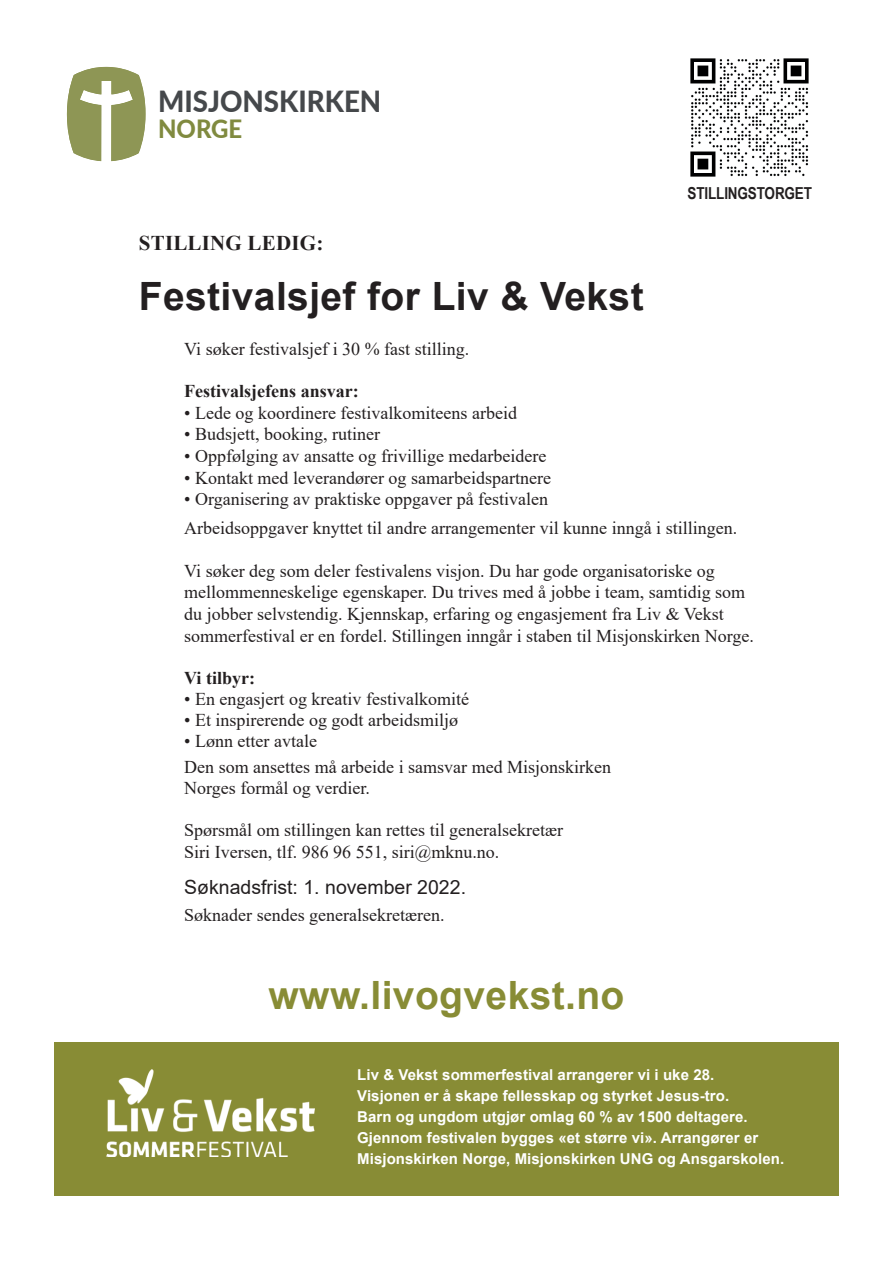
<style>
.page{position:relative;width:893px;height:1263px;background:#fff}
.page>*{position:absolute;margin:0;border:0;box-sizing:border-box;transform-origin:0 0}
.t1{font:700 39px "Arial";letter-spacing:.01em;color:#231f20}
.t2{font:700 39px "Arial";letter-spacing:.01em;color:#888c35}
.t3{font:800 29.1px "Lato";color:#45484b;scale:.95 1}
.t4{font:800 25.2px "Lato";color:#808a3f;scale:.95 1}
.t5{font:700 21px "Times New Roman";letter-spacing:.01em;color:#231f20}
.t6{font:19.5px "Arial";color:#231f20}
.t7{font:18px/21.6px "Times New Roman";color:#231f20}
.t8{font:700 18px "Times New Roman";color:#231f20}
.t9{font:700 16.5px "Arial Narrow";letter-spacing:-.01em;color:#231f20}
.t10{font:700 15px/21px "Arial";letter-spacing:.005em;color:#fff}
</style>
<div class="page">
<svg style="left:67px;top:67px;width:79px;height:95px"></svg>
<div style="left:54px;top:1042px;width:785px;height:154px;background:#888c35"></div>
<img style="left:107px;top:1069px;width:207px;height:88px">
<img style="left:690px;top:58px;width:119px;height:119px">
<h2 class="t3" style="left:158px;top:80px;width:236px">MISJONSKIRKEN</h2>
<h3 class="t4" style="left:158px;top:110px;width:90px">NORGE</h3>
<p class="t5" style="left:139px;top:228px;width:186px">STILLING LEDIG:</p>
<h1 class="t1" style="left:139px;top:269px;width:506px">Festivalsjef for Liv &amp; Vekst</h1>
<p class="t9" style="left:688px;top:181px;width:126px">STILLINGSTORGET</p>
<p class="t7" style="left:184px;top:337px;width:286px">Vi søker festivalsjef i 30 % fast stilling.</p>
<p class="t8" style="left:184px;top:378px;width:176px">Festivalsjefens ansvar:</p>
<p class="t7" style="left:184px;top:401px;width:334px">• Lede og koordinere festivalkomiteens arbeid</p>
<p class="t7" style="left:184px;top:423px;width:197px">• Budsjett, booking, rutiner</p>
<p class="t7" style="left:184px;top:444px;width:364px">• Oppfølging av ansatte og frivillige medarbeidere</p>
<p class="t7" style="left:184px;top:466px;width:368px">• Kontakt med leverandører og samarbeidspartnere</p>
<p class="t7" style="left:184px;top:484px;width:554px;line-height:28.5px">• Organisering av praktiske oppgaver på festivalen<br>Arbeidsoppgaver knyttet til andre arrangementer vil kunne inngå i stillingen.</p>
<p class="t7" style="left:184px;top:559px;width:571px">Vi søker deg som deler festivalens visjon. Du har gode organisatoriske og mellommenneskelige egenskaper. Du trives med å jobbe i team, samtidig som du jobber selvstendig. Kjennskap, erfaring og engasjement fra Liv &amp; Vekst sommerfestival er en fordel. Stillingen inngår i staben til Misjonskirken Norge.</p>
<p class="t8" style="left:184px;top:665px;width:72px">Vi tilbyr:</p>
<p class="t7" style="left:184px;top:688px;width:286px">• En engasjert og kreativ festivalkomité</p>
<p class="t7" style="left:184px;top:709px;width:275px">• Et inspirerende og godt arbeidsmiljø</p>
<p class="t7" style="left:184px;top:728px;width:428px;line-height:25.5px">• Lønn etter avtale<br>Den som ansettes må arbeide i samsvar med Misjonskirken</p>
<p class="t7" style="left:184px;top:776px;width:187px">Norges formål og verdier.</p>
<p class="t7" style="left:184px;top:819px;width:380px">Spørsmål om stillingen kan rettes til generalsekretær<br>Siri Iversen, tlf. 986 96 551, siri@mknu.no.</p>
<p class="t6" style="left:184px;top:874px;width:283px">Søknadsfrist: 1. november 2022.</p>
<p class="t7" style="left:184px;top:903px;width:262px">Søknader sendes generalsekretæren.</p>
<h1 class="t2" style="left:269px;top:968px;width:357px">www.livogvekst.no</h1>
<p class="t10" style="left:357px;top:1065px;width:428px">Liv &amp; Vekst sommerfestival arrangerer vi i uke 28.<br>Visjonen er å skape fellesskap og styrket Jesus-tro.<br>Barn og ungdom utgjør omlag 60 % av 1500 deltagere.<br>Gjennom festivalen bygges «et større vi». Arrangører er Misjonskirken Norge, Misjonskirken UNG og Ansgarskolen.</p>
</div>
